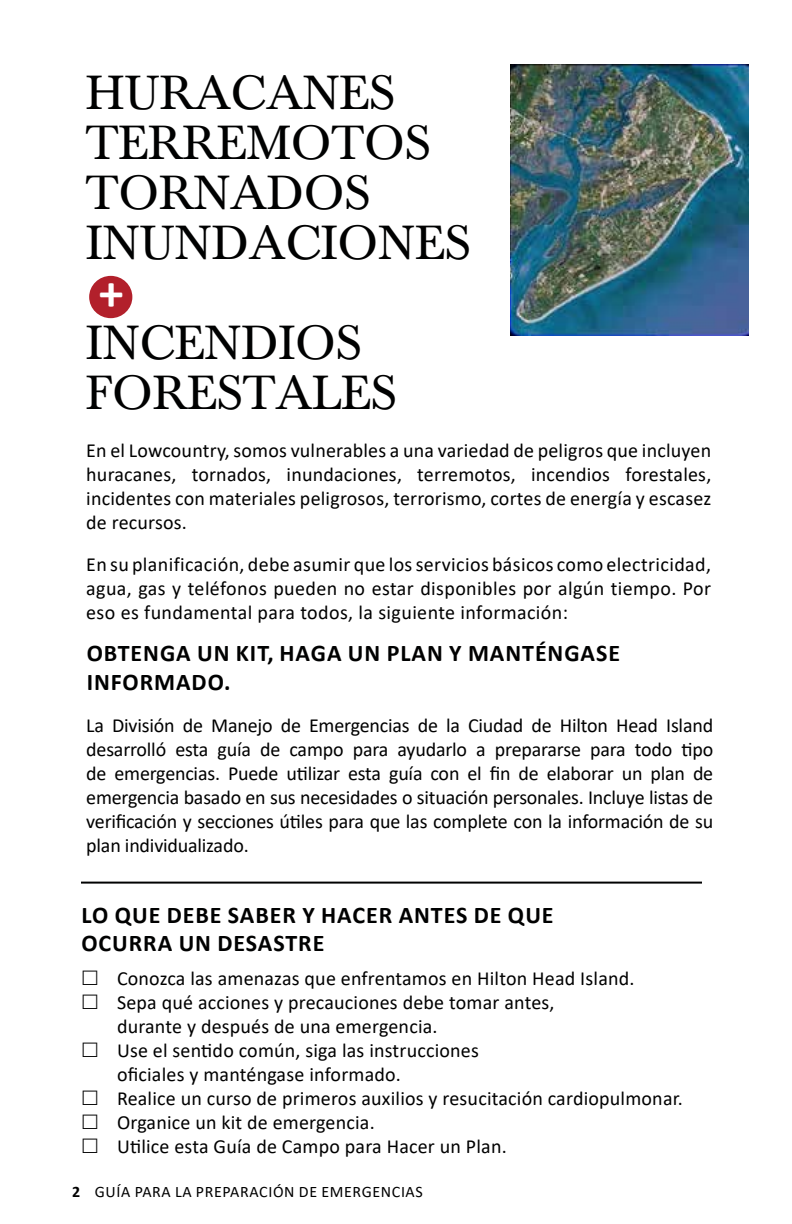
<style>
.page{position:relative;width:792px;height:1224px;background:#fff}
.page>*{position:absolute;margin:0;border:0;box-sizing:border-box;transform-origin:0 0}
.t1{font:50px/50px "Baskerville";letter-spacing:.01em;color:#000101}
.t2{font:700 50px "Calibri";color:#fff}
.t3{font:700 24px/28px "Calibri";letter-spacing:.04em;color:#000101}
.t4{font:20px/24px "Calibri";letter-spacing:.01em;color:#000;text-align:justify}
.t5{font:16px "Calibri";letter-spacing:.04em;color:#000}
.s1{font-weight:700}
</style>
<div class="page">
<div style="left:89px;top:276px;width:43px;height:42px;background:#b2202b;border-radius:50%"></div>
<img style="left:510px;top:65px;width:239px;height:271px">
<hr style="left:81px;top:882px;width:621px;height:2px;background:#000101">
<h1 class="t1" style="left:86px;top:69px;width:386px">HURACANES<br>TERREMOTOS<br>TORNADOS<br>INUNDACIONES</h1>
<h1 class="t2" style="left:99px;top:257px;width:26px">+</h1>
<h1 class="t1" style="left:86px;top:319px;width:312px">INCENDIOS<br>FORESTALES</h1>
<p class="t4" style="left:86px;top:437px;width:627px">En el Lowcountry, somos vulnerables a una variedad de peligros que incluyen huracanes, tornados, inundaciones, terremotos, incendios forestales, incidentes con materiales peligrosos, terrorismo, cortes de energía y escasez de recursos.</p>
<p class="t4" style="left:86px;top:551px;width:626px">En su planificación, debe asumir que los servicios básicos como electricidad, agua, gas y teléfonos pueden no estar disponibles por algún tiempo. Por eso es fundamental para todos, la siguiente información:</p>
<p class="t3" style="left:87px;top:639px;width:535px;line-height:28.8px">OBTENGA UN KIT, HAGA UN PLAN Y MANTÉNGASE<br>INFORMADO.</p>
<p class="t4" style="left:86px;top:713px;width:628px">La División de Manejo de Emergencias de la Ciudad de Hilton Head Island desarrolló esta guía de campo para ayudarlo a prepararse para todo tipo de emergencias. Puede utilizar esta guía con el fin de elaborar un plan de emergencia basado en sus necesidades o situación personales. Incluye listas de verificación y secciones útiles para que las complete con la información de su plan individualizado.</p>
<p class="t3" style="left:81px;top:901px;width:474px">LO QUE DEBE SABER Y HACER ANTES DE QUE<br>OCURRA UN DESASTRE</p>
<p class="t4" style="left:117px;top:966px;width:568px;text-align:left">Conozca las amenazas que enfrentamos en Hilton Head Island.<br>Sepa qué acciones y precauciones debe tomar antes,<br>durante y después de una emergencia.<br>Use el sentido común, siga las instrucciones<br>oficiales y manténgase informado.<br>Realice un curso de primeros auxilios y resucitación cardiopulmonar.<br>Organice un kit de emergencia.<br>Utilice esta Guía de Campo para Hacer un Plan.</p>
<p class="t5" style="left:72px;top:1181px;width:352px"><span class="s1">2</span> GUÍA PARA LA PREPARACIÓN DE EMERGENCIAS</p>
</div>
